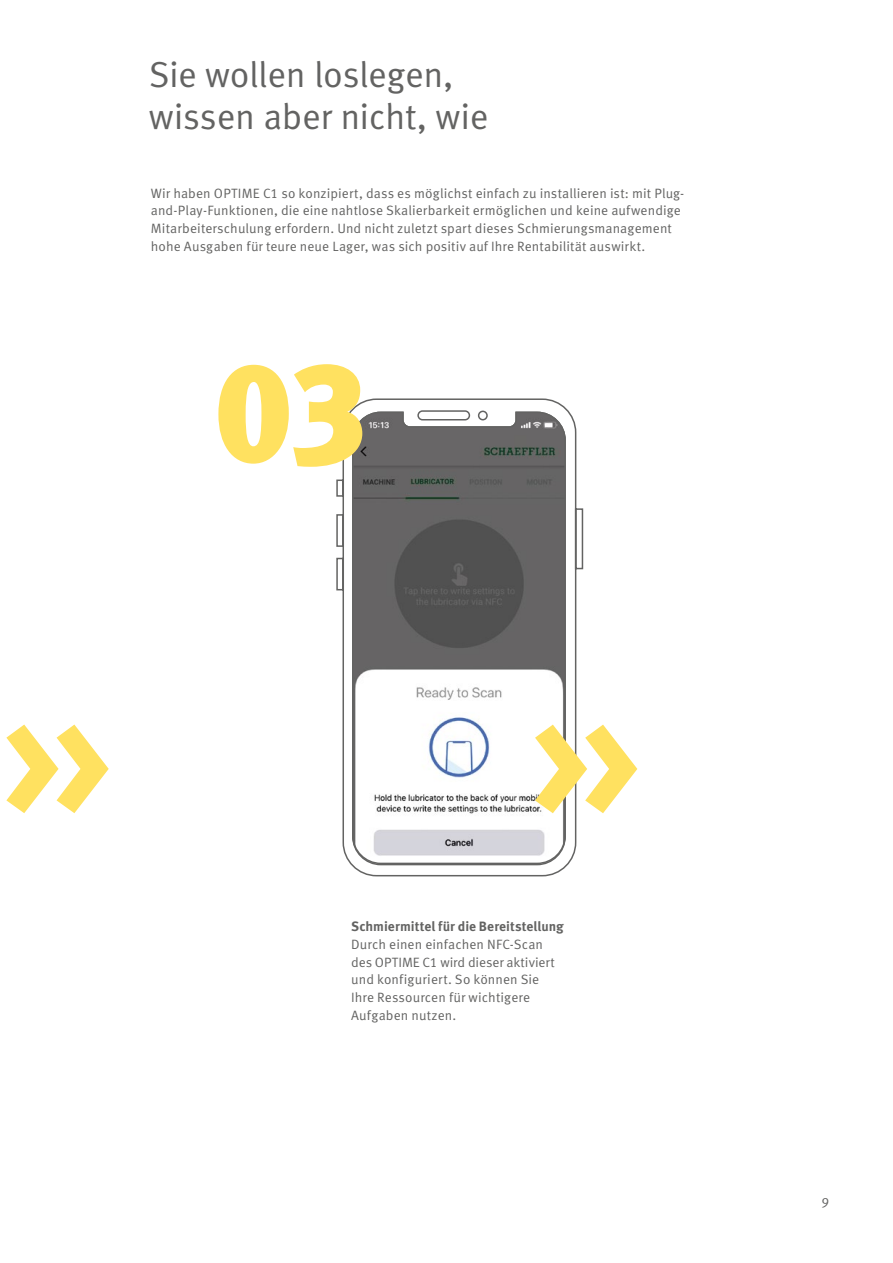
<style>
.page{position:relative;width:893px;height:1263px;background:#fff}
.page>*{position:absolute;margin:0;border:0;box-sizing:border-box;transform-origin:0 0}
.t1{font:900 142.5px "Schaeffler Meta";color:#ffe160}
.t2{font:36px/42px "Schaeffler Meta";letter-spacing:-.015em;color:#636362}
.t3{font:13.5px/17.7px "Schaeffler Meta";letter-spacing:.005em;color:#636362}
.t4{font:700 13.5px "Schaeffler Meta";color:#636362}
</style>
<div class="page">
<svg style="left:336px;top:398px;width:248px;height:479px"></svg>
<svg style="left:351px;top:411px;width:216px;height:454px"></svg>
<h2 class="t2" style="left:149px;top:54px;width:341px">Sie wollen loslegen, wissen aber nicht, wie</h2>
<p class="t3" style="left:151px;top:184px;width:535px">Wir haben OPTIME C1 so konzipiert, dass es möglichst einfach zu installieren ist: mit Plug&shy;and-Play-Funktionen, die eine nahtlose Skalierbarkeit ermöglichen und keine aufwendige Mitarbeiterschulung erfordern. Und nicht zuletzt spart dieses Schmierungsmanagement hohe Ausgaben für teure neue Lager, was sich positiv auf Ihre Rentabilität auswirkt.</p>
<h1 class="t1" style="left:213px;top:324px;width:157px">03</h1>
<h1 class="t1" style="left:0;top:673px;width:117px">&gt;&gt;</h1>
<h1 class="t1" style="left:529px;top:673px;width:117px">&gt;&gt;</h1>
<p class="t4" style="left:351px;top:918px;width:214px">Schmiermittel für die Bereitstellung</p>
<p class="t3" style="left:351px;top:936px;width:205px">Durch einen einfachen NFC-Scan des OPTIME C1 wird dieser aktiviert und konfiguriert. So können Sie<br>Ihre Ressourcen für wichtigere<br>Aufgaben nutzen.</p>
<p class="t3" style="left:821px;top:1194px;width:9px">9</p>
</div>
